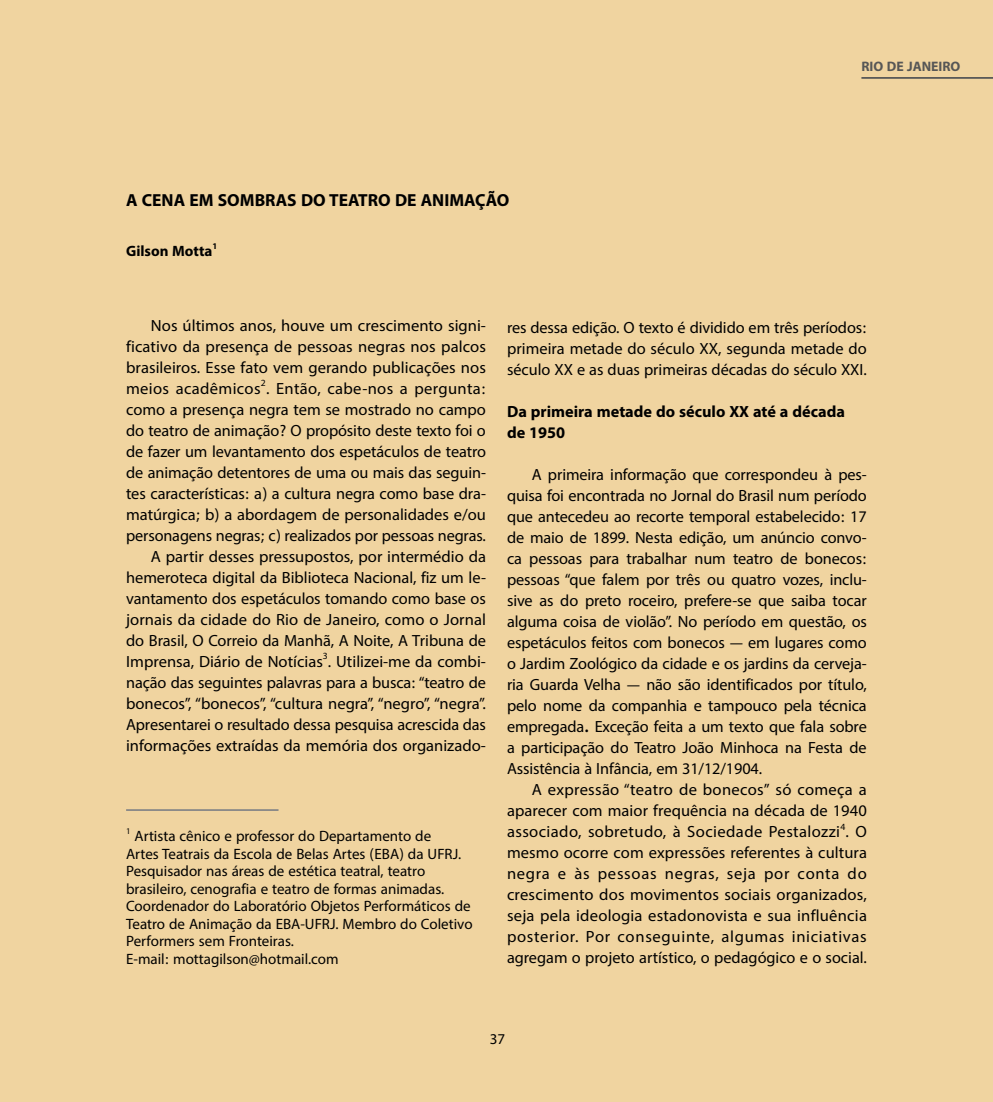
<style>
.page{position:relative;width:993px;height:1102px;background:#fff}
.page>*{position:absolute;margin:0;border:0;box-sizing:border-box;transform-origin:0 0}
.t1{font:700 24.5px "Myriad Arabic";color:#000}
.t2{font:22.75px/21px "Myriad Arabic";color:#000;text-align:justify}
.t3{font:700 22.75px/21px "Myriad Arabic";color:#000}
.t4{font:21px/17.5px "Myriad Arabic";color:#000}
.t5{font:700 21px "Myriad Arabic";color:#000}
.t6{font:700 19.25px "Myriad Arabic";color:#575756}
</style>
<div class="page">
<div style="left:0;top:0;width:992px;height:1101px;background:#f0d4a0"></div>
<hr style="left:126px;top:809px;width:152px;height:1px;background:#878787">
<hr style="left:861px;top:77px;width:131px;height:2px;background:#575756">
<p class="t1" style="left:126px;top:183px;width:384px">A CENA EM SOMBRAS DO TEATRO DE ANIMAÇÃO</p>
<p class="t5" style="left:126px;top:236px;width:93px">Gilson Motta<sup>1</sup></p>
<p class="t6" style="left:861px;top:53px;width:100px">RIO DE JANEIRO</p>
<p class="t2" style="left:126px;top:315px;width:361px;text-align:right">Nos últimos anos, houve um crescimento signi&shy;ficativo da presença de pessoas negras nos palcos brasileiros. Esse fato vem gerando publicações nos meios acadêmicos<sup>2</sup>. Então, cabe-nos a pergunta: como a presença negra tem se mostrado no campo do teatro de animação? O propósito deste texto foi o de fazer um levantamento dos espetáculos de teatro de animação detentores de uma ou mais das seguin&shy;tes características: a) a cultura negra como base dra&shy;matúrgica; b) a abordagem de personalidades e/ou personagens negras; c) realizados por pessoas negras.<br>A partir desses pressupostos, por intermédio da hemeroteca digital da Biblioteca Nacional, fiz um le&shy;vantamento dos espetáculos tomando como base os jornais da cidade do Rio de Janeiro, como o Jornal do Brasil, O Correio da Manhã, A Noite, A Tribuna de Imprensa, Diário de Notícias<sup>3</sup>. Utilizei-me da combi&shy;nação das seguintes palavras para a busca: “teatro de bonecos”, “bonecos”, “cultura negra”, “negro”, “negra”.<br>Apresentarei o resultado dessa pesquisa acrescida das informações extraídas da memória dos organizado-</p>
<p class="t2" style="left:507px;top:317px;width:361px">res dessa edição. O texto é dividido em três períodos: primeira metade do século XX, segunda metade do século XX e as duas primeiras décadas do século XXI.</p>
<p class="t3" style="left:507px;top:398px;width:339px">Da primeira metade do século XX até a década de 1950</p>
<p class="t2" style="left:507px;top:464px;width:361px;text-indent:25px">A primeira informação que correspondeu à pes&shy;quisa foi encontrada no Jornal do Brasil num período que antecedeu ao recorte temporal estabelecido: 17 de maio de 1899. Nesta edição, um anúncio convo&shy;ca pessoas para trabalhar num teatro de bonecos: pessoas “que falem por três ou quatro vozes, inclu&shy;sive as do preto roceiro, prefere-se que saiba tocar alguma coisa de violão”. No período em questão, os espetáculos feitos com bonecos — em lugares como o Jardim Zoológico da cidade e os jardins da cerveja&shy;ria Guarda Velha — não são identificados por título, pelo nome da companhia e tampouco pela técnica empregada. Exceção feita a um texto que fala sobre a participação do Teatro João Minhoca na Festa de Assistência à Infância, em 31/12/1904.</p>
<p class="t2" style="left:507px;top:779px;width:361px;text-indent:25px">A expressão “teatro de bonecos” só começa a aparecer com maior frequência na década de 1940 associado, sobretudo, à Sociedade Pestalozzi<sup>4</sup>. O mesmo ocorre com expressões referentes à cultura negra e às pessoas negras, seja por conta do crescimento dos movimentos sociais organizados, seja pela ideologia estadonovista e sua influência posterior. Por conseguinte, algumas iniciativas agregam o projeto artístico, o pedagógico e o social.</p>
<p class="t4" style="left:126px;top:827px;width:348px"><sup>1</sup> Artista cênico e professor do Departamento de<br>Artes Teatrais da Escola de Belas Artes (EBA) da UFRJ.<br>Pesquisador nas áreas de estética teatral, teatro brasileiro, cenografia e teatro de formas animadas.<br>Coordenador do Laboratório Objetos Performáticos de Teatro de Animação da EBA-UFRJ. Membro do Coletivo Performers sem Fronteiras.<br>E-mail: mottagilson@hotmail.com</p>
<p class="t4" style="left:489px;top:1029px;width:17px">37</p>
</div>
